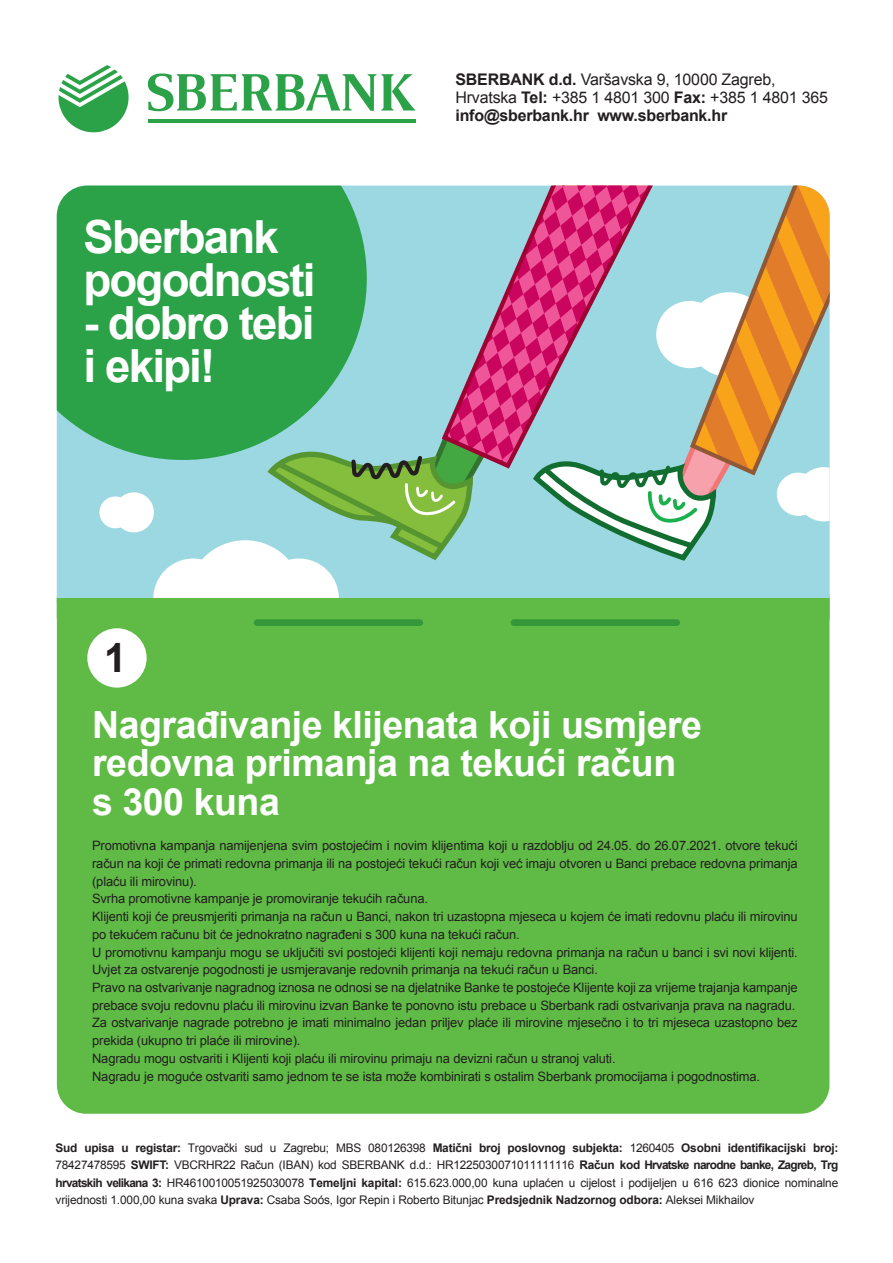
<style>
.page{position:relative;width:893px;height:1263px;background:#fff}
.page>*{position:absolute;margin:0;border:0;box-sizing:border-box;transform-origin:0 0}
.t1{font:700 45.6px/43px "Arial";letter-spacing:-.04em;color:#fff}
.t2{font:700 40.35px "Arial";color:#231f20}
.t3{font:700 37.5px/38.7px "Arial";letter-spacing:-.01em;color:#fff}
.t4{font:16.05px/18px "Arial";letter-spacing:-.01em;color:#231f20}
.t5{font:12.9px/17.7px "Arial";letter-spacing:-.01em;color:#231f20}
.t6{font:11.85px/17.2px "Arial";letter-spacing:-.01em;color:#231f20;text-align:justify}
.s1{font-weight:700}
</style>
<div class="page">
<div style="left:57px;top:569px;width:772px;height:545px;background:#60bb46;border-radius:29px"></div>
<svg style="left:148px;top:73px;width:268px;height:38px"></svg>
<hr style="left:148px;top:120px;width:268px;height:3px;background:#2ba148">
<svg style="left:59px;top:65px;width:70px;height:67px"></svg>
<div style="left:57px;top:460px;width:773px;height:138px;background:#9bd8e2"></div>
<div style="left:153px;top:558px;width:80px;height:80px;background:#fff;border-radius:50%"></div>
<div style="left:259px;top:558px;width:80px;height:80px;background:#fff;border-radius:50%"></div>
<div style="left:187px;top:540px;width:116px;height:116px;background:#fff;border-radius:50%"></div>
<div style="left:57px;top:598px;width:773px;height:78px;background:#60bb46"></div>
<div style="left:99px;top:496px;width:32px;height:32px;background:#fff;border-radius:50%"></div>
<div style="left:114px;top:492px;width:40px;height:40px;background:#fff;border-radius:50%"></div>
<svg style="left:266px;top:186px;width:564px;height:380px;background:#acb6b2"></svg>
<svg style="left:57px;top:186px;width:310px;height:274px;background:#38a759"></svg>
<div style="left:254px;top:619px;width:169px;height:7px;background:#34973a;border-radius:3px"></div>
<div style="left:511px;top:619px;width:169px;height:7px;background:#34973a;border-radius:3px"></div>
<div style="left:87px;top:628px;width:60px;height:60px;background:#fff;border-radius:50%"></div>
<h1 class="t1" style="left:84px;top:217px;width:234px">Sberbank pogodnosti</h1>
<h1 class="t1" style="left:84px;top:303px;width:233px">- dobro tebi i ekipi!</h1>
<h2 class="t2" style="left:104px;top:631px;width:24px">1</h2>
<p class="t4" style="left:455px;top:71px;width:374px"><span class="s1">SBERBANK d.d.</span> Varšavska 9, 10000 Zagreb,<br>Hrvatska <span class="s1">Tel:</span> +385 1 4801 300 <span class="s1">Fax:</span> +385 1 4801 365 <span class="s1">info@sberbank.hr www.sberbank.hr</span></p>
<h3 class="t3" style="left:92px;top:706px;width:611px">Nagrađivanje klijenata koji usmjere redovna primanja na tekući račun s 300 kuna</h3>
<p class="t5" style="left:92px;top:837px;width:707px">Promotivna kampanja namijenjena svim postojećim i novim klijentima koji u razdoblju od 24.05. do 26.07.2021. otvore tekući račun na koji će primati redovna primanja ili na postojeći tekući račun koji već imaju otvoren u Banci prebace redovna primanja (plaću ili mirovinu).<br>Svrha promotivne kampanje je promoviranje tekućih računa.<br>Klijenti koji će preusmjeriti primanja na račun u Banci, nakon tri uzastopna mjeseca u kojem će imati redovnu plaću ili mirovinu po tekućem računu bit će jednokratno nagrađeni s 300 kuna na tekući račun.<br>U promotivnu kampanju mogu se uključiti svi postojeći klijenti koji nemaju redovna primanja na račun u banci i svi novi klijenti.<br>Uvjet za ostvarenje pogodnosti je usmjeravanje redovnih primanja na tekući račun u Banci.<br>Pravo na ostvarivanje nagradnog iznosa ne odnosi se na djelatnike Banke te postojeće Klijente koji za vrijeme trajanja kampanje prebace svoju redovnu plaću ili mirovinu izvan Banke te ponovno istu prebace u Sberbank radi ostvarivanja prava na nagradu.<br>Za ostvarivanje nagrade potrebno je imati minimalno jedan priljev plaće ili mirovine mjesečno i to tri mjeseca uzastopno bez prekida (ukupno tri plaće ili mirovine).<br>Nagradu mogu ostvariti i Klijenti koji plaću ili mirovinu primaju na devizni račun u stranoj valuti.<br>Nagradu je moguće ostvariti samo jednom te se ista može kombinirati s ostalim Sberbank promocijama i pogodnostima.</p>
<p class="t6" style="left:56px;top:1139px;width:784px"><span class="s1">Sud upisa u registar:</span> Trgovački sud u Zagrebu; MBS 080126398 <span class="s1">Matični broj poslovnog subjekta:</span> 1260405 <span class="s1">Osobni identifikacijski broj:<br></span>78427478595 <span class="s1">SWIFT:</span> VBCRHR22 Račun (IBAN) kod SBERBANK d.d.: HR1225030071011111116 <span class="s1">Račun kod Hrvatske narodne banke, Zagreb, Trg hrvatskih velikana 3:</span> HR4610010051925030078 <span class="s1">Temeljni kapital:</span> 615.623.000,00 kuna uplaćen u cijelost i podijeljen u 616 623 dionice nominalne vrijednosti 1.000,00 kuna svaka <span class="s1">Uprava:</span> Csaba Soós, Igor Repin i Roberto Bitunjac <span class="s1">Predsjednik Nadzornog odbora:</span> Aleksei Mikhailov</p>
</div>
